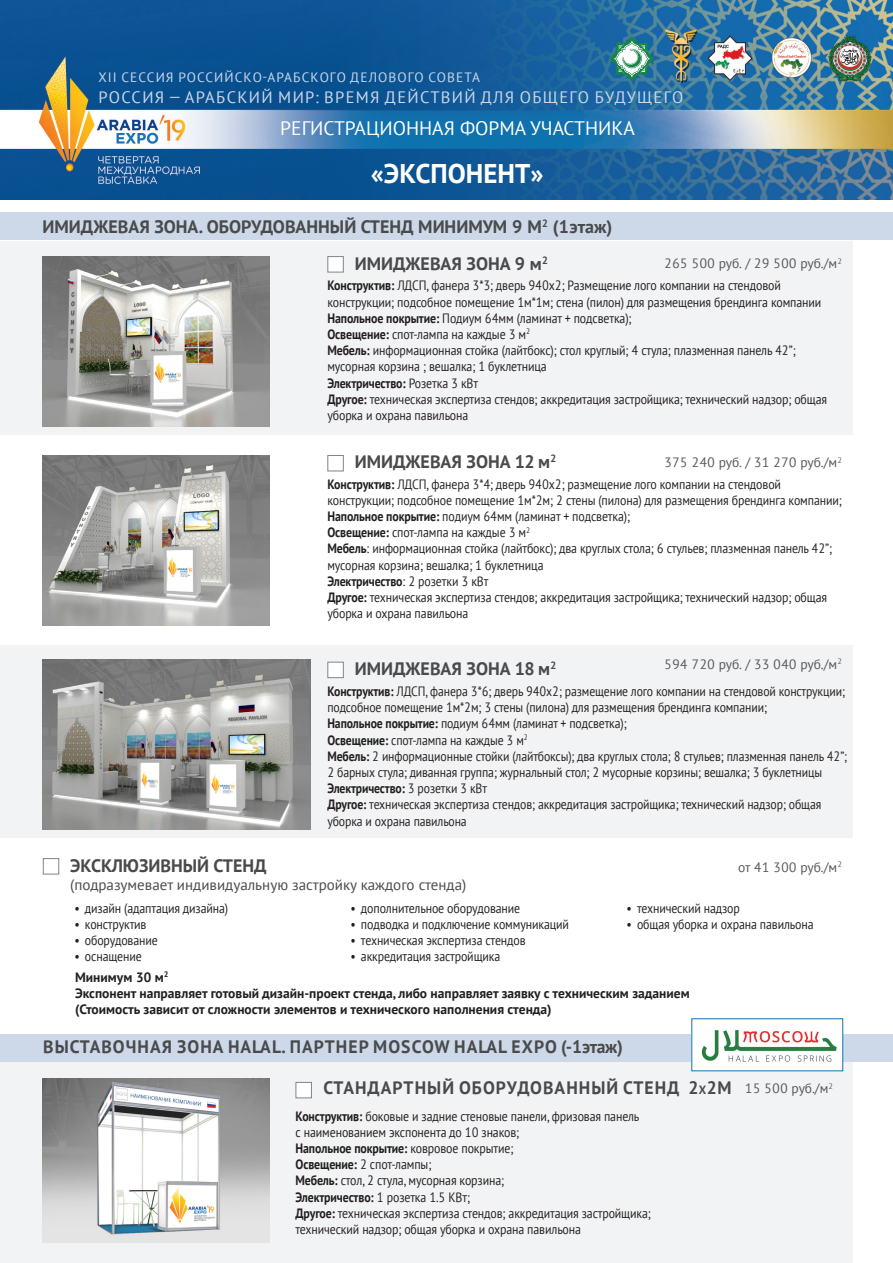
<style>
.page{position:relative;width:893px;height:1263px;background:#fff}
.page>*{position:absolute;margin:0;border:0;box-sizing:border-box;transform-origin:0 0}
.t1{font:700 27px "PT Sans";color:#fff}
.t2{font:19.5px "PT Sans";color:#fff}
.Paragraph_Style_1{font:700 18px "PT Sans";color:#494a4b}
.Paragraph_Style_1-2{font:700 18px "PT Sans";letter-spacing:.06em;color:#494a4b}
.t3{font:16.5px "PT Sans";letter-spacing:.08em;color:#cdd8e9}
.Paragraph_Style_1-3{font:15px "PT Sans";color:#494a4b}
.Paragraph_Style_4{font:13.5px/16.2px "PT Sans";letter-spacing:-.01em;color:#231f20;scale:.88 1}
.Paragraph_Style_4-2{font:13.5px/16.2px "PT Sans";letter-spacing:-.01em;color:#231f20;scale:.87 1}
.Paragraph_Style_4-3{font:700 13.5px/16.2px "PT Sans";color:#231f20}
.ЦЕНА{font:13.5px "PT Sans";color:#57585a}
.Paragraph_Style_4-4{font:700 13.5px "PT Sans";color:#231f20;scale:.88 1}
.t4{font:13.5px "PT Sans";letter-spacing:.08em;color:#cdd8e9}
.Paragraph_Style_4-5{font:700 13.5px "PT Sans";color:#231f20;scale:.87 1}
.ЦЕНА-2{font:7.8px "PT Sans";color:#57585a}
.s1{font-weight:700}
.s2{font-weight:400}
.s3{font-size:12px}
</style>
<div class="page">
<img style="left:0;top:0;width:893px;height:200px">
<svg style="left:610px;top:36px;width:44px;height:45px"></svg>
<div style="left:0;top:1056px;width:853px;height:207px;background:#f2f3f4"></div>
<div style="left:0;top:213px;width:893px;height:27px;background:#cdd8e9"></div>
<div style="left:0;top:1034px;width:893px;height:28px;background:#cdd8e9"></div>
<div style="left:0;top:241px;width:853px;height:194px;background:#f2f3f4"></div>
<img style="left:43px;top:256px;width:226px;height:170px">
<div style="left:327px;top:256px;width:17px;height:16px;background:#fff;border:1px solid #828487"></div>
<img style="left:43px;top:455px;width:226px;height:170px">
<div style="left:327px;top:455px;width:17px;height:16px;background:#fff;border:1px solid #828487"></div>
<div style="left:0;top:645px;width:853px;height:193px;background:#f2f3f4"></div>
<img style="left:43px;top:659px;width:267px;height:170px">
<div style="left:327px;top:662px;width:17px;height:16px;background:#fff;border:1px solid #828487"></div>
<img style="left:43px;top:1078px;width:226px;height:164px">
<div style="left:296px;top:1082px;width:16px;height:16px;background:#fff;border:1px solid #828487"></div>
<div style="left:43px;top:858px;width:16px;height:16px;background:#fff;border:1px solid #828487"></div>
<img style="left:693px;top:1030px;width:148px;height:39px">
<p class="t4" style="left:98px;top:68px;width:383px">XII СЕССИЯ РОССИЙСКО-АРАБСКОГО ДЕЛОВОГО СОВЕТА</p>
<p class="t3" style="left:98px;top:87px;width:586px">РОССИЯ — АРАБСКИЙ МИР: ВРЕМЯ ДЕЙСТВИЙ ДЛЯ ОБЩЕГО БУДУЩЕГО</p>
<h2 class="t2" style="left:280px;top:115px;width:356px">РЕГИСТРАЦИОННАЯ ФОРМА УЧАСТНИКА</h2>
<h1 class="t1" style="left:371px;top:155px;width:174px">«ЭКСПОНЕНТ»</h1>
<p class="Paragraph_Style_1" style="left:43px;top:214px;width:571px">ИМИДЖЕВАЯ ЗОНА. ОБОРУДОВАННЫЙ СТЕНД МИНИМУМ 9 М<sup>2</sup> (1этаж)</p>
<p class="Paragraph_Style_1" style="left:355px;top:251px;width:195px">ИМИДЖЕВАЯ ЗОНА 9 м<sup>2</sup></p>
<p class="ЦЕНА-2" style="left:837px;top:256px;width:6px">2</p>
<p class="Paragraph_Style_4" style="left:327px;top:277px;width:563px"><span class="s1">Конструктив:</span> ЛДСП, фанера 3*3; дверь 940x2; Размещение лого компании на стендовой конструкции; подсобное помещение 1м*1м; стена (пилон) для размещения брендинга компании</p>
<p class="Paragraph_Style_4" style="left:327px;top:310px;width:347px"><span class="s1">Напольное покрытие:</span> Подиум 64мм (ламинат + подсветка);</p>
<p class="Paragraph_Style_4" style="left:327px;top:326px;width:232px"><span class="s1">Освещение:</span> спот-лампа на каждые 3 м<sup>2</sup></p>
<p class="Paragraph_Style_4" style="left:327px;top:342px;width:534px"><span class="s1">Мебель:</span> информационная стойка (лайтбокс); стол круглый; 4 стула; плазменная панель 42”; мусорная корзина ; вешалка; 1 буклетница</p>
<p class="Paragraph_Style_4-4" style="left:327px;top:374px;width:173px">Электричество: <span class="s2">Розетка 3 кВт</span></p>
<p class="Paragraph_Style_4" style="left:327px;top:391px;width:569px"><span class="s1">Другое:</span> техническая экспертиза стендов; аккредитация застройщика; технический надзор; общая уборка и охрана павильона</p>
<p class="ЦЕНА" style="left:664px;top:454px;width:175px">375 240 руб. / 31 270 руб./м</p>
<p class="ЦЕНА" style="left:664px;top:255px;width:175px">265 500 руб. / 29 500 руб./м</p>
<p class="Paragraph_Style_1" style="left:355px;top:450px;width:203px">ИМИДЖЕВАЯ ЗОНА 12 м<sup>2</sup></p>
<p class="ЦЕНА-2" style="left:837px;top:455px;width:6px">2</p>
<p class="Paragraph_Style_4" style="left:327px;top:475px;width:586px"><span class="s1">Конструктив:</span> ЛДСП, фанера 3*4; дверь 940x2; размещение лого компании на стендовой конструкции; подсобное помещение 1м*2м; 2 стены (пилона) для размещения брендинга компании;</p>
<p class="Paragraph_Style_4" style="left:327px;top:508px;width:345px"><span class="s1">Напольное покрытие:</span> подиум 64мм (ламинат + подсветка);</p>
<p class="Paragraph_Style_4" style="left:327px;top:524px;width:232px"><span class="s1">Освещение:</span> спот-лампа на каждые 3 м<sup>2</sup></p>
<p class="Paragraph_Style_4" style="left:327px;top:540px;width:575px"><span class="s1">Мебель</span>: информационная стойка (лайтбокс); два круглых стола; 6 стульев; плазменная панель 42”; мусорная корзина; вешалка; 1 буклетница</p>
<p class="Paragraph_Style_4-4" style="left:327px;top:572px;width:184px">Электричество<span class="s2">: 2 розетки 3 кВт</span></p>
<p class="Paragraph_Style_4" style="left:327px;top:589px;width:569px"><span class="s1">Другое:</span> техническая экспертиза стендов; аккредитация застройщика; технический надзор; общая уборка и охрана павильона</p>
<p class="ЦЕНА" style="left:664px;top:655px;width:179px">594 720 руб. / 33 040 руб./м<sup>2</sup></p>
<p class="Paragraph_Style_1" style="left:355px;top:657px;width:203px">ИМИДЖЕВАЯ ЗОНА 18 м<sup>2</sup></p>
<p class="Paragraph_Style_4-2" style="left:327px;top:683px;width:596px"><span class="s1">Конструктив:</span> ЛДСП, фанера 3*6; дверь 940x2; размещение лого компании на стендовой конструкции; подсобное помещение 1м*2м; 3 стены (пилона) для размещения брендинга компании;</p>
<p class="Paragraph_Style_4-2" style="left:327px;top:715px;width:345px"><span class="s1">Напольное покрытие:</span> подиум 64мм (ламинат + подсветка);</p>
<p class="Paragraph_Style_4-2" style="left:327px;top:731px;width:232px"><span class="s1">Освещение:</span> спот-лампа на каждые 3 м<sup>2</sup></p>
<p class="Paragraph_Style_4-2" style="left:327px;top:748px;width:599px"><span class="s1">Мебель:</span> 2 информационные стойки (лайтбоксы); два круглых стола; 8 стульев; плазменная панель 42”;<br>2 барных стула; диванная группа; журнальный стол; 2 мусорные корзины; вешалка; 3 буклетницы</p>
<p class="Paragraph_Style_4-5" style="left:327px;top:779px;width:185px">Электричество: <span class="s2">3 розетки 3 кВт</span></p>
<p class="Paragraph_Style_4-2" style="left:327px;top:796px;width:569px"><span class="s1">Другое:</span> техническая экспертиза стендов; аккредитация застройщика; технический надзор; общая уборка и охрана павильона</p>
<p class="Paragraph_Style_1" style="left:70px;top:853px;width:198px">ЭКСКЛЮЗИВНЫЙ СТЕНД</p>
<p class="Paragraph_Style_1-3" style="left:70px;top:874px;width:398px">(подразумевает индивидуальную застройку каждого стенда)</p>
<p class="Paragraph_Style_4" style="left:74px;top:899px;width:176px">• дизайн (адаптация дизайна)</p>
<p class="Paragraph_Style_4" style="left:74px;top:916px;width:83px">• конструктив</p>
<p class="Paragraph_Style_4" style="left:74px;top:932px;width:96px">• оборудование</p>
<p class="Paragraph_Style_4" style="left:74px;top:948px;width:78px">• оснащение</p>
<p class="Paragraph_Style_4" style="left:350px;top:899px;width:194px">• дополнительное оборудование</p>
<p class="Paragraph_Style_4" style="left:350px;top:916px;width:250px">• подводка и подключение коммуникаций</p>
<p class="Paragraph_Style_4" style="left:350px;top:932px;width:201px">• техническая экспертиза стендов</p>
<p class="Paragraph_Style_4" style="left:350px;top:948px;width:172px">• аккредитация застройщика</p>
<p class="ЦЕНА" style="left:738px;top:858px;width:105px">от 41 300 руб./м<sup>2</sup></p>
<p class="Paragraph_Style_4" style="left:626px;top:899px;width:130px">• технический надзор</p>
<p class="Paragraph_Style_4" style="left:626px;top:916px;width:214px">• общая уборка и охрана павильона</p>
<p class="Paragraph_Style_4-3" style="left:75px;top:968px;width:95px">Минимум 30 м<sup>2</sup></p>
<p class="Paragraph_Style_4-3" style="left:75px;top:984px;width:616px">Экспонент направляет готовый дизайн-проект стенда, либо направляет заявку с техническим заданием (Стоимость зависит от сложности элементов и технического наполнения стенда)</p>
<p class="Paragraph_Style_1-2" style="left:43px;top:1035px;width:581px">ВЫСТАВОЧНАЯ ЗОНА HALAL. ПАРТНЕР MOSCOW HALAL EXPO (-1этаж)</p>
<p class="Paragraph_Style_1-2" style="left:323px;top:1076px;width:410px">СТАНДАРТНЫЙ ОБОРУДОВАННЫЙ СТЕНД 2<span class="s3">Х</span>2М</p>
<p class="Paragraph_Style_4" style="left:296px;top:1107px;width:392px"><span class="s1">Конструктив:</span> боковые и задние стеновые панели, фризовая панель с наименованием экспонента до 10 знаков;</p>
<p class="Paragraph_Style_4-4" style="left:296px;top:1139px;width:249px">Напольное покрытие: <span class="s2">ковровое покрытие;</span></p>
<p class="Paragraph_Style_4" style="left:296px;top:1156px;width:156px"><span class="s1">Освещение:</span> 2 спот-лампы;</p>
<p class="Paragraph_Style_4" style="left:296px;top:1172px;width:239px"><span class="s1">Мебель:</span> стол, 2 стула, мусорная корзина;</p>
<p class="Paragraph_Style_4" style="left:296px;top:1188px;width:200px"><span class="s1">Электричество:</span> 1 розетка 1.5 КВт;</p>
<p class="Paragraph_Style_4" style="left:296px;top:1205px;width:405px"><span class="s1">Другое:</span> техническая экспертиза стендов; аккредитация застройщика; технический надзор; общая уборка и охрана павильона</p>
<p class="ЦЕНА" style="left:745px;top:1079px;width:90px">15 500 руб./м<sup>2</sup></p>
</div>
